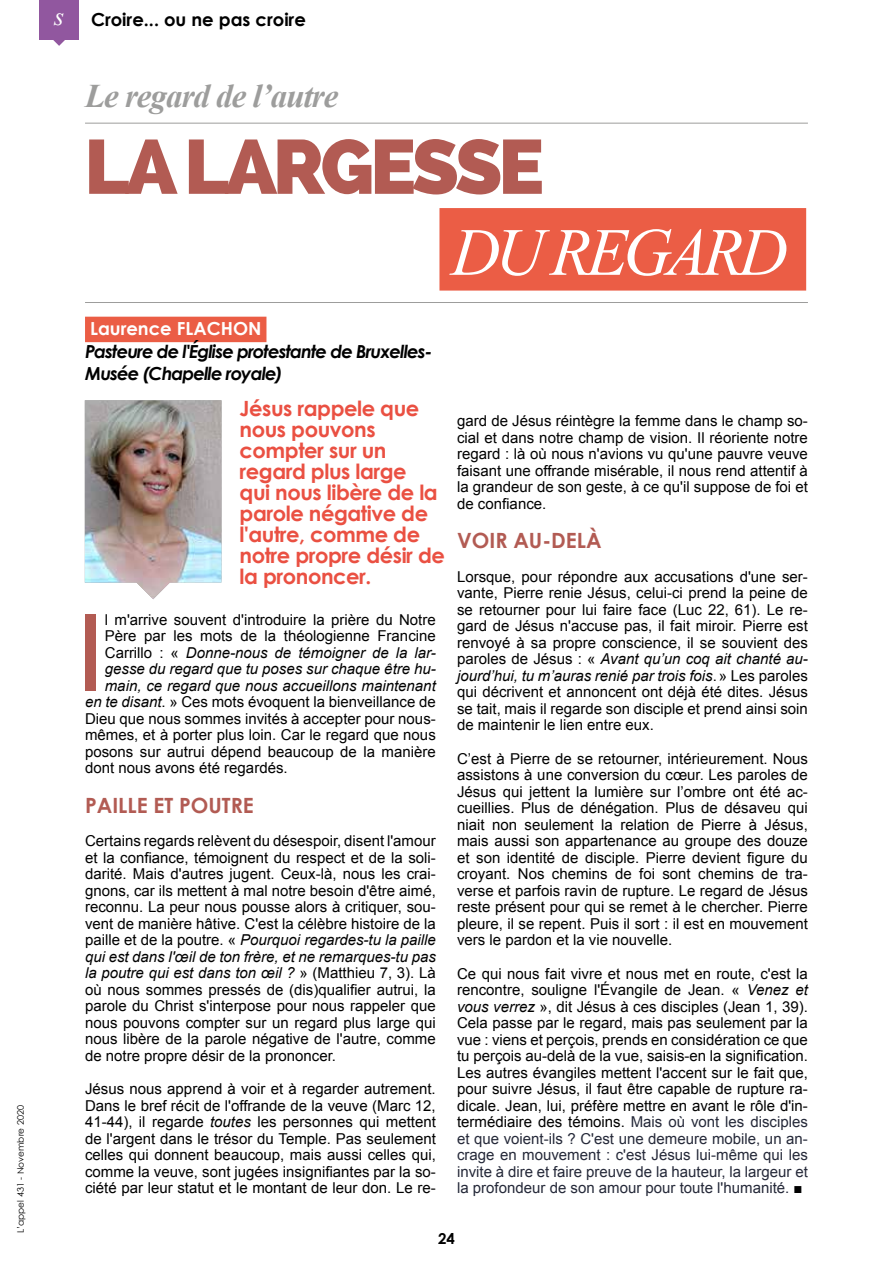
<style>
.page{position:relative;width:893px;height:1263px;background:#fff}
.page>*{position:absolute;margin:0;border:0;box-sizing:border-box;transform-origin:0 0}
.t1{font:107.25px "Arial";color:#b25b53}
.t2{font:800 76.5px "Raleway";letter-spacing:-.05em;color:#b25b53}
.t3{font:italic 67.5px "Times New Roman";letter-spacing:-.075em;color:#fff}
.t4{font:italic 700 33px "Times New Roman";letter-spacing:-.03em;color:#9d9d9c}
.t5{font:700 21px/21px "Century Gothic";letter-spacing:-.02em;color:#ea5042}
.t6{font:700 21px "Century Gothic";color:#b25b53}
.t7{font:italic 700 18px/22.5px "Century Gothic";letter-spacing:-.05em;color:#000}
.t8{font:700 18px "Century Gothic";color:#000}
.t9{font:700 18px "Century Gothic";color:#fff}
.t10{font:15px/16.5px "Arial";color:#000;text-align:justify}
.t11{font:italic 15px "Arial";color:#000}
.t12{font:700 15px "Century Gothic";color:#000}
.t13{font:9px "Century Gothic";color:#000}
.s1{font-family:"Times New Roman";font-weight:400;font-style:italic;font-size:26.1px;color:#fff}
.s2{font-style:normal}
.s3{font-style:italic}
.s4{color:#252939}
</style>
<div class="page">
<hr style="left:85px;top:123px;width:723px;height:1px;background:#9d9d9c">
<hr style="left:85px;top:302px;width:723px;height:1px;background:#9d9d9c">
<div style="left:439px;top:208px;width:367px;height:83px;background:#eb5d45"></div>
<div style="left:39px;top:0;width:40px;height:39px;background:#91579f"></div>
<svg style="left:53px;top:39px;width:13px;height:7px"></svg>
<img style="left:85px;top:400px;width:136px;height:199px">
<div style="left:85px;top:317px;width:181px;height:25px;background:#eb5d45"></div>
<p class="t13" style="left:15px;top:1233px;width:129px;rotate:-90deg">L’appel 431 - Novembre 2020</p>
<p class="t8" style="left:54px;top:8px;width:253px"><span class="s1">s</span> Croire... ou ne pas croire</p>
<h3 class="t4" style="left:85px;top:78px;width:255px">Le regard de l’autre</h3>
<h2 class="t2" style="left:85px;top:122px;width:461px">LA LARGESSE</h2>
<h3 class="t3" style="left:451px;top:215px;width:338px">DU REGARD</h3>
<p class="t9" style="left:90px;top:317px;width:173px">Laurence FLACHON</p>
<p class="t7" style="left:85px;top:340px;width:349px">Pasteure de l'Église protestante de Bruxelles-<br>Musée (Chapelle royale)</p>
<h3 class="t5" style="left:240px;top:397px;width:207px">Jésus rappele que nous pouvons compter sur un regard plus large<br>qui nous libère de la parole négative de l'autre, comme de notre propre désir de la prononcer.</h3>
<h1 class="t1" style="left:75px;top:593px;width:31px">I</h1>
<p class="t10" style="left:105px;top:611px;width:332px">l m'arrive souvent d'introduire la prière du Notre</p>
<p class="t10" style="left:105px;top:628px;width:332px">Père par les mots de la théologienne Francine</p>
<p class="t11" style="left:105px;top:644px;width:333px"><span class="s2">Carrillo : «</span> Donne-nous de témoigner de la lar-</p>
<p class="t11" style="left:105px;top:660px;width:332px">gesse du regard que tu poses sur chaque être hu-</p>
<p class="t11" style="left:105px;top:677px;width:332px">main, ce regard que nous accueillons maintenant</p>
<p class="t10" style="left:85px;top:694px;width:352px"><span class="s3">en te disant</span>. » Ces mots évoquent la bienveillance de</p>
<p class="t10" style="left:85px;top:710px;width:352px">Dieu que nous sommes invités à accepter pour nous-</p>
<p class="t10" style="left:85px;top:727px;width:352px">mêmes, et à porter plus loin. Car le regard que nous</p>
<p class="t10" style="left:85px;top:743px;width:352px">posons sur autrui dépend beaucoup de la manière</p>
<p class="t10" style="left:85px;top:760px;width:204px">dont nous avons été regardés.</p>
<h3 class="t6" style="left:85px;top:791px;width:170px">PAILLE ET POUTRE</h3>
<p class="t10" style="left:85px;top:833px;width:352px">Certains regards relèvent du désespoir, disent l'amour et la confiance, témoignent du respect et de la soli&shy;darité. Mais d'autres jugent. Ceux-là, nous les crai&shy;gnons, car ils mettent à mal notre besoin d'être aimé, reconnu. La peur nous pousse alors à critiquer, sou&shy;vent de manière hâtive. C'est la célèbre histoire de la paille et de la poutre. « <span class="s3">Pourquoi regardes-tu la paille qui est dans l'œil de ton frère, et ne remarques-tu pas la poutre qui est dans ton œil ?</span> » (Matthieu 7, 3). Là où nous sommes pressés de (dis)qualifier autrui, la parole du Christ s'interpose pour nous rappeler que nous pouvons compter sur un regard plus large qui nous libère de la parole négative de l'autre, comme de notre propre désir de la prononcer.</p>
<p class="t10" style="left:85px;top:1081px;width:352px">Jésus nous apprend à voir et à regarder autrement.<br>Dans le bref récit de l'offrande de la veuve (Marc 12, 41-44), il regarde <span class="s3">toutes</span> les personnes qui mettent de l'argent dans le trésor du Temple. Pas seulement celles qui donnent beaucoup, mais aussi celles qui, comme la veuve, sont jugées insignifiantes par la so&shy;ciété par leur statut et le montant de leur don. Le re-</p>
<p class="t10" style="left:457px;top:413px;width:352px">gard de Jésus réintègre la femme dans le champ so&shy;cial et dans notre champ de vision. Il réoriente notre regard : là où nous n'avions vu qu'une pauvre veuve faisant une offrande misérable, il nous rend attentif à la grandeur de son geste, à ce qu'il suppose de foi et de confiance.</p>
<h3 class="t6" style="left:457px;top:527px;width:146px">VOIR AU-DELÀ</h3>
<p class="t10" style="left:457px;top:568px;width:352px">Lorsque, pour répondre aux accusations d'une ser&shy;vante, Pierre renie Jésus, celui-ci prend la peine de se retourner pour lui faire face (Luc 22, 61). Le re&shy;gard de Jésus n'accuse pas, il fait miroir. Pierre est renvoyé à sa propre conscience, il se souvient des paroles de Jésus : « <span class="s3">Avant qu’un coq ait chanté au&shy;jourd’hui, tu m’auras renié par trois fois</span>.» Les paroles qui décrivent et annoncent ont déjà été dites. Jésus se tait, mais il regarde son disciple et prend ainsi soin de maintenir le lien entre eux.</p>
<p class="t10" style="left:457px;top:750px;width:352px">C’est à Pierre de se retourner, intérieurement. Nous assistons à une conversion du cœur. Les paroles de Jésus qui jettent la lumière sur l’ombre ont été ac&shy;cueillies. Plus de dénégation. Plus de désaveu qui niait non seulement la relation de Pierre à Jésus, mais aussi son appartenance au groupe des douze et son identité de disciple. Pierre devient figure du croyant. Nos chemins de foi sont chemins de tra&shy;verse et parfois ravin de rupture. Le regard de Jésus reste présent pour qui se remet à le chercher. Pierre pleure, il se repent. Puis il sort : il est en mouvement vers le pardon et la vie nouvelle.</p>
<p class="t10" style="left:457px;top:965px;width:352px">Ce qui nous fait vivre et nous met en route, c'est la rencontre, souligne l'Évangile de Jean. « <span class="s3">Venez et vous verrez</span> », dit Jésus à ces disciples (Jean 1, 39).<br>Cela passe par le regard, mais pas seulement par la vue : viens et perçois, prends en considération ce que tu perçois au-delà de la vue, saisis-en la signification.<br>Les autres évangiles mettent l'accent sur le fait que, pour suivre Jésus, il faut être capable de rupture ra&shy;dicale. Jean, lui, préfère mettre en avant le rôle d'in&shy;termédiaire des témoins. <span class="s4">Mais où vont les disciples et que voient-ils ? C'est une demeure mobile, un an&shy;crage en mouvement : c'est Jésus lui-même qui les invite à dire et faire preuve de la hauteur, la largeur et la profondeur de son amour pour toute l'humanité.</span> ■</p>
<p class="t12" style="left:438px;top:1229px;width:18px">24</p>
</div>
